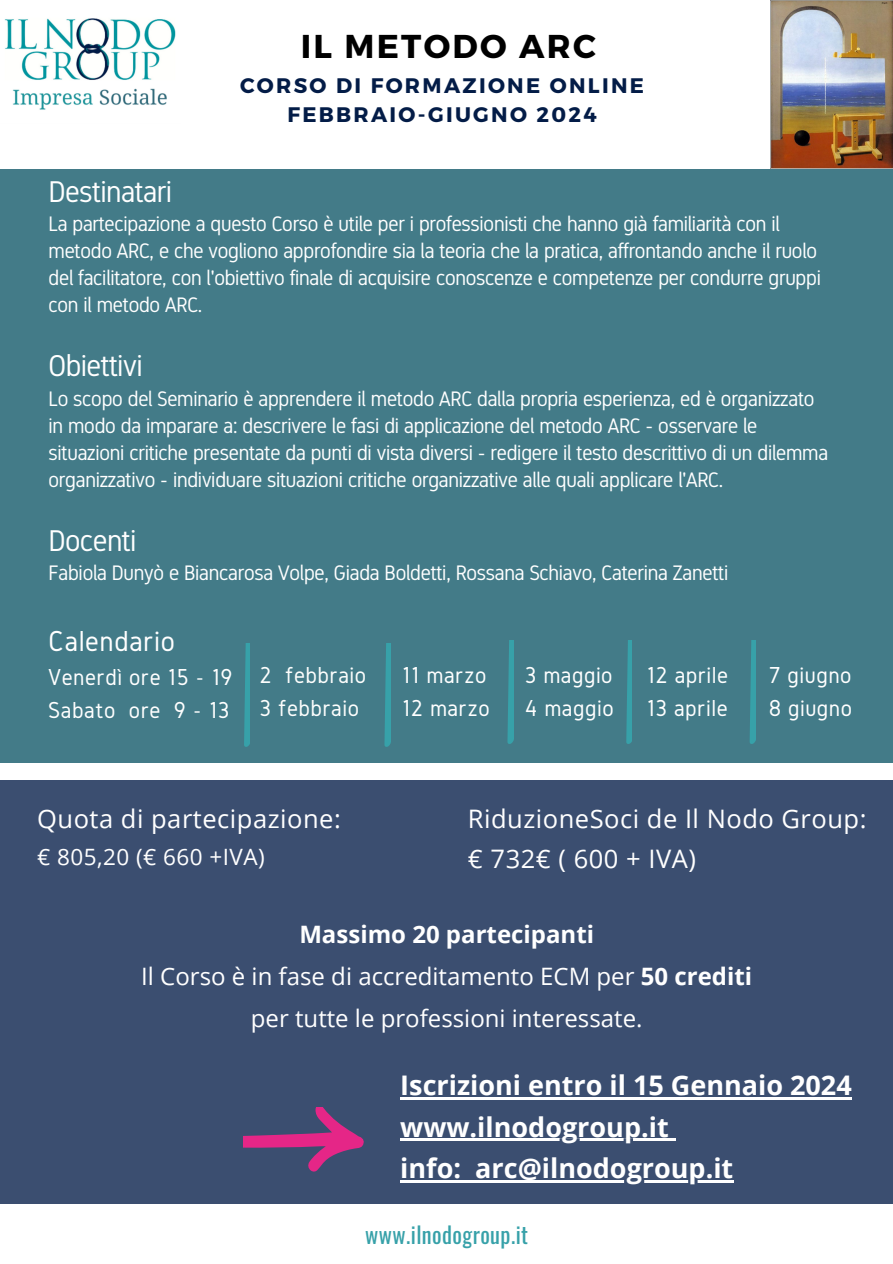
<style>
.page{position:relative;width:893px;height:1264px;background:#fff}
.page>*{position:absolute;margin:0;border:0;box-sizing:border-box;transform-origin:0 0}
.t1{font:700 33px "Montserrat";letter-spacing:.07em;color:#000}
.t2{font:30px "Gidole";letter-spacing:-.04em;color:#fff}
.t3{font:30px "Gidole";letter-spacing:.02em;color:#fff}
.t4{font:700 27px "Open Sans";color:#fff}
.t5{font:25.5px "Open Sans";letter-spacing:.02em;color:#fff}
.t6{font:24px/32.7px "Gidole";letter-spacing:.02em;color:#fff}
.t7{font:24px "Open Sans";color:#fff}
.t8{font:700 24px "Open Sans";color:#fff}
.t9{font:24px "Gidole";letter-spacing:.02em;color:#fdfefd}
.t10{font:22.5px "Open Sans";letter-spacing:.02em;color:#fff}
.t11{font:22.35px "Oswald";letter-spacing:.02em;color:#37a1a9}
.t12{font:21px/27px "Gidole";letter-spacing:-.04em;color:#fff}
.t13{font:700 21px "Montserrat";letter-spacing:.11em;color:#031c47}
.s1{font-weight:700}
</style>
<div class="page">
<div style="left:0;top:780px;width:892px;height:423px;background:#3b4e70"></div>
<div style="left:0;top:169px;width:892px;height:593px;background:#3f7886"></div>
<img style="left:4px;top:18px;width:172px;height:92px">
<img style="left:770px;top:0;width:122px;height:169px">
<svg style="left:244px;top:1107px;width:120px;height:65px"></svg>
<svg style="left:244px;top:643px;width:5px;height:104px"></svg>
<hr style="left:400px;top:1097px;width:452px;height:2px;background:#fff">
<hr style="left:400px;top:1138px;width:269px;height:2px;background:#fff">
<svg style="left:669px;top:1138px;width:7px;height:2px"></svg>
<hr style="left:400px;top:1180px;width:61px;height:2px;background:#fff">
<svg style="left:461px;top:1180px;width:14px;height:2px"></svg>
<hr style="left:475px;top:1180px;width:258px;height:2px;background:#fff">
<svg style="left:384px;top:643px;width:6px;height:104px"></svg>
<svg style="left:507px;top:640px;width:6px;height:104px"></svg>
<svg style="left:626px;top:640px;width:5px;height:104px"></svg>
<svg style="left:749px;top:640px;width:6px;height:104px"></svg>
<p class="t1" style="left:301px;top:25px;width:296px">IL METODO ARC</p>
<p class="t13" style="left:240px;top:72px;width:405px">CORSO DI FORMAZIONE ONLINE</p>
<p class="t13" style="left:287px;top:101px;width:311px">FEBBRAIO-GIUGNO 2024</p>
<p class="t2" style="left:48px;top:175px;width:126px">Destinatari</p>
<p class="t12" style="left:48px;top:210px;width:774px">La partecipazione a questo Corso è utile per i professionisti che hanno già familiarità con il metodo ARC, e che vogliono approfondire sia la teoria che la pratica, affrontando anche il ruolo del facilitatore, con l'obiettivo finale di acquisire conoscenze e competenze per condurre gruppi con il metodo ARC.</p>
<p class="t2" style="left:48px;top:349px;width:96px">Obiettivi</p>
<p class="t12" style="left:48px;top:385px;width:781px">Lo scopo del Seminario è apprendere il metodo ARC dalla propria esperienza, ed è organizzato in modo da imparare a: descrivere le fasi di applicazione del metodo ARC - osservare le situazioni critiche presentate da punti di vista diversi - redigere il testo descrittivo di un dilemma organizzativo - individuare situazioni critiche organizzative alle quali applicare l'ARC.</p>
<p class="t2" style="left:48px;top:523px;width:90px">Docenti</p>
<p class="t12" style="left:48px;top:559px;width:682px">Fabiola Dunyò e Biancarosa Volpe, Giada Boldetti, Rossana Schiavo, Caterina Zanetti</p>
<p class="t3" style="left:48px;top:624px;width:128px">Calendario</p>
<p class="t6" style="left:48px;top:660px;width:186px">Venerdì ore 15 - 19<br>Sabato ore 9 - 13</p>
<p class="t9" style="left:259px;top:662px;width:108px">2 febbraio</p>
<p class="t9" style="left:259px;top:694px;width:101px">3 febbraio</p>
<p class="t5" style="left:37px;top:800px;width:305px">Quota di partecipazione:</p>
<p class="t10" style="left:37px;top:840px;width:229px">€ 805,20 (€ 660 +IVA)</p>
<p class="t6" style="left:402px;top:658px;width:86px">11 marzo</p>
<p class="t6" style="left:402px;top:691px;width:90px">12 marzo</p>
<p class="t6" style="left:525px;top:658px;width:89px">3 maggio</p>
<p class="t6" style="left:525px;top:691px;width:90px">4 maggio</p>
<p class="t6" style="left:646px;top:658px;width:83px">12 aprile</p>
<p class="t6" style="left:646px;top:691px;width:83px">13 aprile</p>
<p class="t6" style="left:768px;top:658px;width:84px">7 giugno</p>
<p class="t6" style="left:768px;top:691px;width:85px">8 giugno</p>
<p class="t5" style="left:468px;top:800px;width:400px">RiduzioneSoci de Il Nodo Group:</p>
<p class="t5" style="left:468px;top:840px;width:229px">€ 732€ ( 600 + IVA)</p>
<p class="t8" style="left:299px;top:917px;width:296px">Massimo 20 partecipanti</p>
<p class="t7" style="left:141px;top:959px;width:612px">Il Corso è in fase di accreditamento ECM per <span class="s1">50 crediti</span></p>
<p class="t7" style="left:251px;top:1000px;width:393px">per tutte le professioni interessate.</p>
<p class="t4" style="left:400px;top:1066px;width:453px">Iscrizioni entro il 15 Gennaio 2024</p>
<p class="t4" style="left:400px;top:1107px;width:270px">www.ilnodogroup.it</p>
<p class="t4" style="left:400px;top:1149px;width:334px">info: arc@ilnodogroup.it</p>
<p class="t11" style="left:365px;top:1217px;width:164px">www.ilnodogroup.it</p>
</div>
